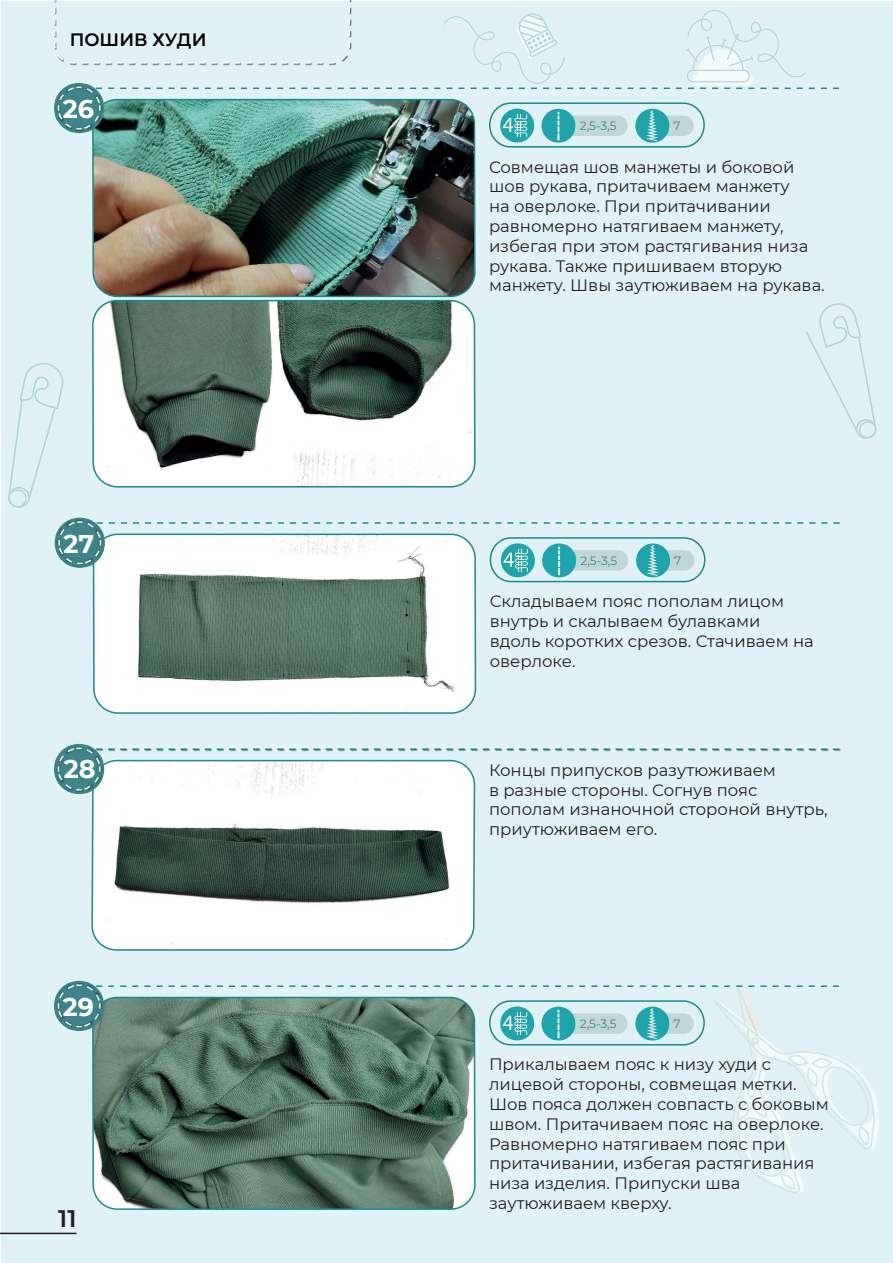
<style>
.page{position:relative;width:893px;height:1263px;background:#fff}
.page>*{position:absolute;margin:0;border:0;box-sizing:border-box;transform-origin:0 0}
.t1{font:700 25.5px "Montserrat";color:#fff}
.t2{font:600 24px "Montserrat";color:#231f20}
.t3{font:600 18px "Montserrat";color:#000001}
.t4{font:16.5px/19.8px "Montserrat";color:#231f20}
.t5{font:12px "Montserrat";color:#3e8487}
</style>
<div class="page">
<div style="left:1px;top:1px;width:892px;height:1262px;background:#e0f2f5"></div>
<svg style="left:8px;top:363px;width:56px;height:145px"></svg>
<svg style="left:806px;top:303px;width:71px;height:136px"></svg>
<hr style="left:0;top:1px;width:1px;height:1262px;background:#e0f2f5">
<hr style="left:0;top:1233px;width:77px;height:1px;background:#231f20">
<div style="left:490px;top:537px;width:215px;height:45px;border:2px solid #1b8a8b;border-radius:21px"></div>
<img style="left:96px;top:576px;width:379px;height:136px">
<div style="left:93px;top:534px;width:383px;height:180px;border:2px solid #1b8a8b;border-radius:24px"></div>
<img style="left:56px;top:519px;width:34px;height:36px">
<svg style="left:58px;top:520px;width:782px;height:56px"></svg>
<svg style="left:91px;top:792px;width:385px;height:159px;background:#aeb8b5"></svg>
<div style="left:54px;top:744px;width:50px;height:50px;background:#3e8487;border-radius:50%"></div>
<svg style="left:57px;top:747px;width:782px;height:45px"></svg>
<div style="left:489px;top:102px;width:216px;height:46px;border:2px solid #1b8a8b;border-radius:21px"></div>
<img style="left:541px;top:109px;width:34px;height:34px;border-radius:17px">
<img style="left:635px;top:109px;width:34px;height:34px;border-radius:17px">
<img style="left:500px;top:109px;width:34px;height:34px;border-radius:17px">
<img style="left:95px;top:141px;width:378px;height:155px">
<div style="left:92px;top:99px;width:384px;height:198px;border:2px solid #1b8a8b;border-radius:24px"></div>
<svg style="left:54px;top:0;width:785px;height:141px"></svg>
<img style="left:94px;top:301px;width:379px;height:186px">
<div style="left:92px;top:300px;width:384px;height:187px;border:2px solid #1b8a8b;border-radius:24px"></div>
<img style="left:95px;top:1193px;width:378px;height:14px">
<img style="left:56px;top:982px;width:36px;height:36px">
<svg style="left:57px;top:984px;width:822px;height:209px"></svg>
<p class="t3" style="left:70px;top:27px;width:138px">Пошив худи</p>
<h1 class="t1" style="left:63px;top:91px;width:33px">26</h1>
<h1 class="t1" style="left:64px;top:525px;width:32px">27</h1>
<h1 class="t1" style="left:64px;top:751px;width:33px">28</h1>
<h1 class="t1" style="left:63px;top:989px;width:33px">29</h1>
<h2 class="t2" style="left:58px;top:1201px;width:20px">11</h2>
<p class="t5" style="left:580px;top:118px;width:38px">2,5-3,5</p>
<p class="t5" style="left:674px;top:118px;width:9px">7</p>
<p class="t4" style="left:489px;top:156px;width:337px">Совмещая шов манжеты и боковой шов рукава, притачиваем манжету<br>на оверлоке. При притачивании равномерно натягиваем манжету, избегая при этом растягивания низа рукава. Также пришиваем вторую манжету. Швы заутюживаем на рукава.</p>
<p class="t5" style="left:580px;top:552px;width:38px">2,5-3,5</p>
<p class="t5" style="left:674px;top:552px;width:9px">7</p>
<p class="t4" style="left:490px;top:591px;width:326px">Складываем пояс пополам лицом внутрь и скалываем булавками вдоль коротких срезов. Стачиваем на оверлоке.</p>
<p class="t4" style="left:489px;top:759px;width:340px">Концы припусков разутюживаем<br>в разные стороны. Согнув пояс пополам изнаночной стороной внутрь, приутюживаем его.</p>
<p class="t5" style="left:580px;top:1015px;width:38px">2,5-3,5</p>
<p class="t5" style="left:674px;top:1015px;width:9px">7</p>
<p class="t4" style="left:489px;top:1054px;width:341px">Прикалываем пояс к низу худи с лицевой стороны, совмещая метки.<br>Шов пояса должен совпасть с боковым швом. Притачиваем пояс на оверлоке.<br>Равномерно натягиваем пояс при притачивании, избегая растягивания низа изделия. Припуски шва заутюживаем кверху.</p>
</div>
